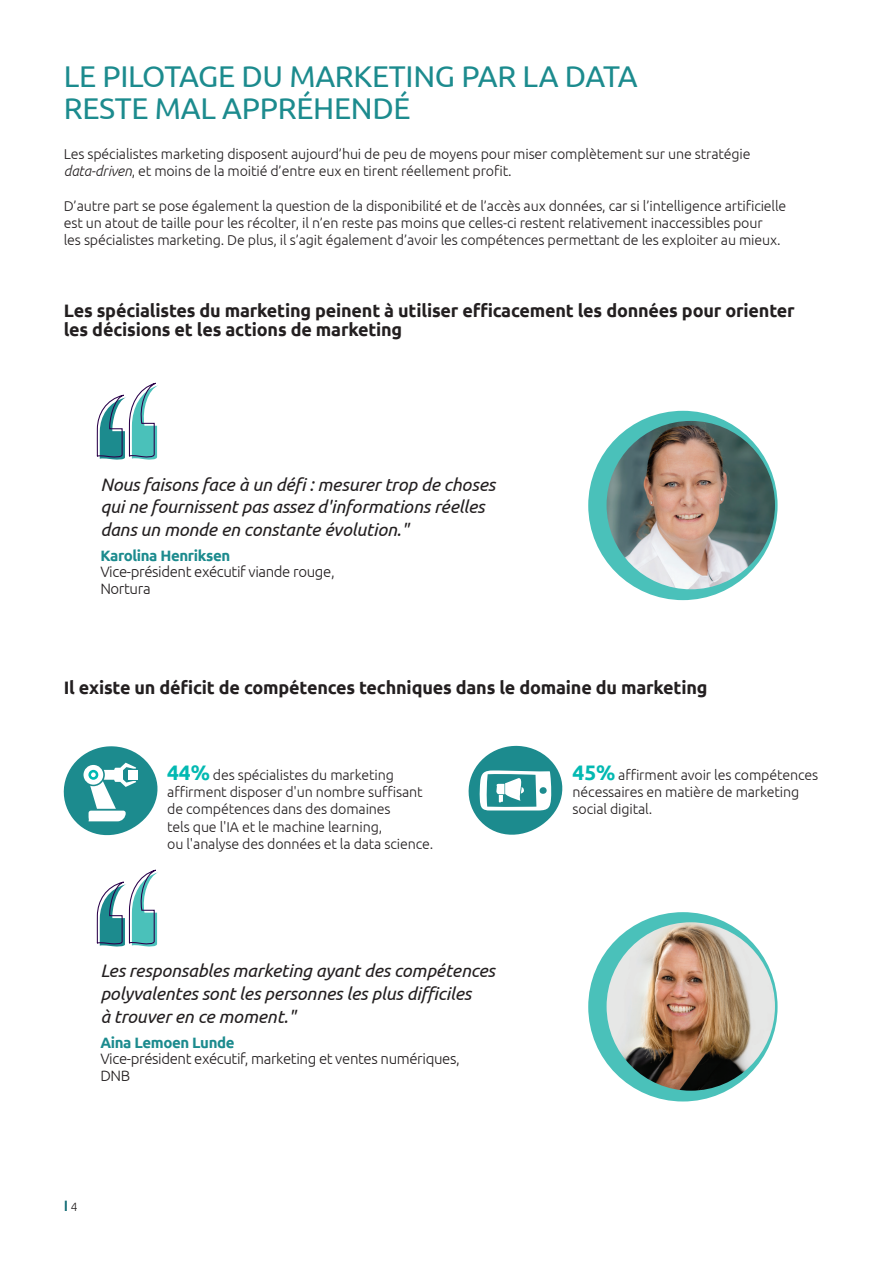
<style>
.page{position:relative;width:893px;height:1263px;background:#fff}
.page>*{position:absolute;margin:0;border:0;box-sizing:border-box;transform-origin:0 0}
.t1{font:30px/31.5px "Ubuntu";letter-spacing:-.01em;color:#1c8b8e}
.t2{font:italic 18px/22.5px "Ubuntu";letter-spacing:-.01em;color:#231f20}
.t3{font:700 18px/19.5px "Ubuntu";letter-spacing:-.01em;color:#231f20}
.t4{font:300 15px/16.5px "Ubuntu";letter-spacing:-.025em;color:#231f20}
.t5{font:500 15px "Ubuntu";color:#0f6a73}
.t6{font:300 14.25px/17.2px "Ubuntu";letter-spacing:-.01em;color:#231f20}
.s1{font-style:italic}
.s2{font-weight:700;color:#1c8b8e}
.s3{font-weight:700;font-size:21px;color:#03b9b2}
.s4{font-weight:300;font-size:12px;color:#231f20}
</style>
<div class="page">
<svg style="left:96px;top:869px;width:62px;height:78px"></svg>
<svg style="left:96px;top:382px;width:62px;height:78px"></svg>
<div style="left:588px;top:912px;width:190px;height:189px;background:#4ac1ba;border-radius:50%"></div>
<div style="left:588px;top:411px;width:190px;height:189px;background:#4ac1ba;border-radius:50%"></div>
<img style="left:607px;top:922px;width:168px;height:169px;border-radius:84px">
<img style="left:607px;top:421px;width:168px;height:168px;border-radius:84px">
<svg style="left:63px;top:746px;width:95px;height:90px"></svg>
<svg style="left:468px;top:746px;width:95px;height:89px"></svg>
<p class="t1" style="left:64px;top:60px;width:575px">LE PILOTAGE DU MARKETING PAR LA DATA<br>RESTE MAL APPRÉHENDÉ</p>
<p class="t6" style="left:64px;top:145px;width:688px">Les spécialistes marketing disposent aujourd’hui de peu de moyens pour miser complètement sur une stratégie <span class="s1">data-driven</span>, et moins de la moitié d’entre eux en tirent réellement profit.</p>
<p class="t6" style="left:64px;top:197px;width:724px">D’autre part se pose également la question de la disponibilité et de l’accès aux données, car si l’intelligence artificielle est un atout de taille pour les récolter, il n’en reste pas moins que celles-ci restent relativement inaccessibles pour<br>les spécialistes marketing. De plus, il s’agit également d’avoir les compétences permettant de les exploiter au mieux.</p>
<p class="t3" style="left:64px;top:300px;width:732px">Les spécialistes du marketing peinent à utiliser efficacement les données pour orienter les décisions et les actions de marketing</p>
<p class="t2" style="left:100px;top:472px;width:396px">Nous faisons face à un défi : mesurer trop de choses qui ne fournissent pas assez d'informations réelles dans un monde en constante évolution."</p>
<p class="t4" style="left:100px;top:547px;width:236px"><span class="s2">Karolina Henriksen<br></span>Vice-président exécutif viande rouge,<br>Nortura</p>
<p class="t3" style="left:64px;top:678px;width:645px">Il existe un déficit de compétences techniques dans le domaine du marketing</p>
<p class="t6" style="left:167px;top:766px;width:268px"><span class="s3">44%</span> des spécialistes du marketing affirment disposer d'un nombre suffisant de compétences dans des domaines<br>tels que l'IA et le machine learning,<br>ou l'analyse des données et la data science.</p>
<p class="t6" style="left:573px;top:766px;width:247px"><span class="s3">45%</span> affirment avoir les compétences nécessaires en matière de marketing social digital.</p>
<p class="t2" style="left:100px;top:959px;width:396px">Les responsables marketing ayant des compétences polyvalentes sont les personnes les plus difficiles<br>à trouver en ce moment."</p>
<p class="t4" style="left:100px;top:1033px;width:361px"><span class="s2">Aina Lemoen Lunde<br></span>Vice-président exécutif, marketing et ventes numériques,<br>DNB</p>
<p class="t5" style="left:64px;top:1196px;width:15px">I<span class="s4">4</span></p>
</div>
